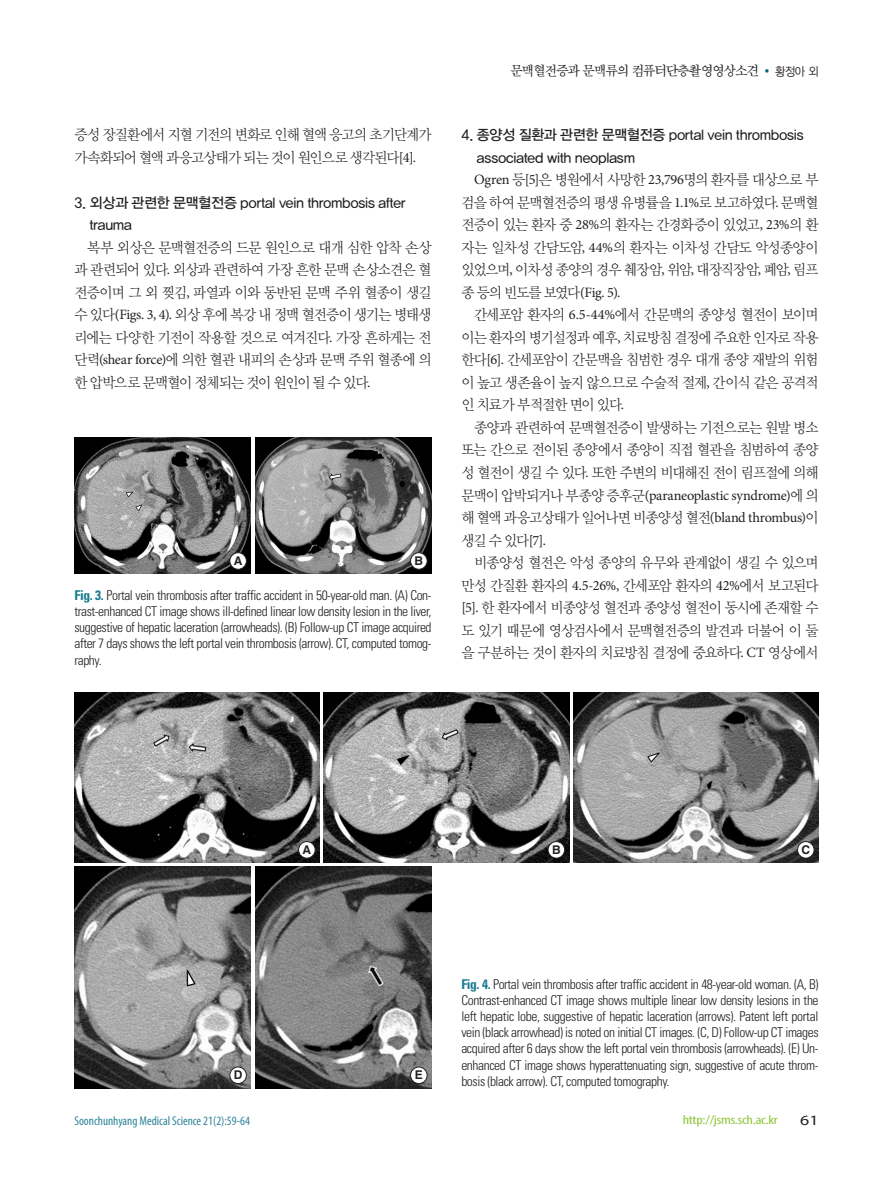
<style>
.page{position:relative;width:893px;height:1191px;background:#fff}
.page>*{position:absolute;margin:0;border:0;box-sizing:border-box;transform-origin:0 0}
.본문{font:14.7px/22.5px "YDVY Mj O32";letter-spacing:-.065em;color:#231f20;text-align:justify;scale:.95 1}
.본문_중제목{font:14.25px/22.5px "YDVYGO33";letter-spacing:-.01em;color:#231f20}
.본문-2{font:14.25px "Minion Pro";letter-spacing:-.02em;color:#231f20}
.t1{font:14.25px "San Sw M";letter-spacing:-.05em;color:#231f20;scale:.95 1}
.t2{font:14.25px "Myriad Pro";color:#231f20;scale:1.25 1}
.표제목_그림설명{font:300 condensed 13.5px/16.2px "Univers LT Std";letter-spacing:-.03em;color:#231f20;text-align:justify}
.t3{font:condensed 12.75px "Myriad Pro";color:#2f859a}
.t4{font:condensed 12.75px "Myriad Pro";letter-spacing:-.015em;color:#92c73d;scale:1.25 1}
.t5{font:700 12px "Helvetica LT Std";color:#231f20}
.s1{font-family:"Minion Pro";font-size:14.25px}
.s2{font-weight:700;color:#177b91}
.s3{font-family:"Dotum";color:#00657c}
.s4{font-family:"YDIYGO320";font-size:12px}
.s5{font-family:"YDVYGO32";font-size:12px}
.s6{font-family:"YDVY Mj O32";font-size:14.7px}
</style>
<div class="page">
<img style="left:74px;top:692px;width:246px;height:170px">
<div style="left:299px;top:841px;width:16px;height:17px;background:#fff;border-radius:50%"></div>
<div style="left:298px;top:841px;width:17px;height:17px;border:1px solid #231f20;border-radius:50%"></div>
<img style="left:324px;top:692px;width:245px;height:170px">
<div style="left:548px;top:841px;width:17px;height:17px;background:#fff;border-radius:50%"></div>
<div style="left:548px;top:841px;width:17px;height:17px;border:1px solid #231f20;border-radius:50%"></div>
<img style="left:573px;top:692px;width:246px;height:170px">
<div style="left:797px;top:841px;width:17px;height:17px;background:#fff;border-radius:50%"></div>
<div style="left:797px;top:841px;width:17px;height:17px;border:1px solid #231f20;border-radius:50%"></div>
<img style="left:74px;top:867px;width:177px;height:221px">
<div style="left:230px;top:1067px;width:16px;height:16px;background:#fff;border-radius:50%"></div>
<div style="left:230px;top:1066px;width:17px;height:17px;border:1px solid #231f20;border-radius:50%"></div>
<img style="left:255px;top:867px;width:177px;height:221px">
<div style="left:411px;top:1067px;width:16px;height:16px;background:#fff;border-radius:50%"></div>
<div style="left:410px;top:1066px;width:17px;height:17px;border:1px solid #231f20;border-radius:50%"></div>
<img style="left:74px;top:437px;width:177px;height:137px">
<div style="left:230px;top:552px;width:16px;height:17px;background:#fff;border-radius:50%"></div>
<div style="left:230px;top:552px;width:17px;height:17px;border:1px solid #231f20;border-radius:50%"></div>
<img style="left:255px;top:437px;width:177px;height:137px">
<div style="left:411px;top:552px;width:16px;height:17px;background:#fff;border-radius:50%"></div>
<div style="left:410px;top:552px;width:17px;height:17px;border:1px solid #231f20;border-radius:50%"></div>
<p class="본문" style="left:74px;top:123px;width:377px">증성 장질환에서 지혈 기전의 변화로 인해 혈액 응고의 초기단계가 가속화되어 혈액 과응고상태가 되는 것이 원인으로 생각된다<span class="s1">[4].</span></p>
<p class="본문_중제목" style="left:90px;top:190px;width:317px;text-indent:-15px">3. 외상과 관련한 문맥혈전증 portal vein thrombosis after trauma</p>
<p class="본문" style="left:74px;top:235px;width:377px;text-indent:13px">복부 외상은 문맥혈전증의 드문 원인으로 대개 심한 압착 손상 과 관련되어 있다<span class="s1">.</span> 외상과 관련하여 가장 흔한 문맥 손상소견은 혈 전증이며 그 외 찢김<span class="s1">,</span> 파열과 이와 동반된 문맥 주위 혈종이 생길 수 있다<span class="s1">(Figs. 3, 4).</span> 외상 후에 복강 내 정맥 혈전증이 생기는 병태생 리에는 다양한 기전이 작용할 것으로 여겨진다<span class="s1">.</span> 가장 흔하게는 전 단력<span class="s1">(shear force)</span>에 의한 혈관 내피의 손상과 문맥 주위 혈종에 의 한 압박으로 문맥혈이 정체되는 것이 원인이 될 수 있다<span class="s1">.</span></p>
<p class="t5" style="left:234px;top:553px;width:10px">A</p>
<p class="t5" style="left:414px;top:553px;width:10px">B</p>
<p class="표제목_그림설명" style="left:74px;top:587px;width:359px"><span class="s2">Fig. 3.</span> Portal vein thrombosis after traffic accident in 50-year-old man. (A) Con&shy;trast-enhanced CT image shows ill-defined linear low density lesion in the liver, suggestive of hepatic laceration (arrowheads). (B) Follow-up CT image acquired after 7 days shows the left portal vein thrombosis (arrow). CT, computed tomog&shy;raphy.</p>
<p class="t1" style="left:510px;top:64px;width:326px">문맥혈전증과 문맥류의 컴퓨터단층촬영영상소견 <span class="s3">•</span> <span class="s4">황정아</span> <span class="s5">외</span></p>
<p class="본문_중제목" style="left:477px;top:123px;width:328px;text-indent:-15px">4. 종양성 질환과 관련한 문맥혈전증 portal vein thrombosis associated with neoplasm</p>
<p class="본문" style="left:461px;top:168px;width:377px;text-indent:13px"><span class="s1">Ogren</span> 등<span class="s1">[5]</span>은 병원에서 사망한 <span class="s1">23,796</span>명의 환자를 대상으로 부 검을 하여 문맥혈전증의 평생 유병률을 <span class="s1">1.1%</span>로 보고하였다<span class="s1">.</span> 문맥혈 전증이 있는 환자 중 <span class="s1">28%</span>의 환자는 간경화증이 있었고<span class="s1">, 23%</span>의 환 자는 일차성 간담도암<span class="s1">, 44%</span>의 환자는 이차성 간담도 악성종양이 있었으며<span class="s1">,</span> 이차성 종양의 경우 췌장암<span class="s1">,</span> 위암<span class="s1">,</span> 대장직장암<span class="s1">,</span> 폐암<span class="s1">,</span> 림프 종 등의 빈도를 보였다<span class="s1">(Fig. 5).</span></p>
<p class="본문" style="left:461px;top:303px;width:377px;text-indent:13px">간세포암 환자의 <span class="s1">6.5-44%</span>에서 간문맥의 종양성 혈전이 보이며 이는 환자의 병기설정과 예후<span class="s1">,</span> 치료방침 결정에 주요한 인자로 작용 한다<span class="s1">[6].</span> 간세포암이 간문맥을 침범한 경우 대개 종양 재발의 위험 이 높고 생존율이 높지 않으므로 수술적 절제<span class="s1">,</span> 간이식 같은 공격적 인 치료가 부적절한 면이 있다<span class="s1">.</span></p>
<p class="본문" style="left:461px;top:415px;width:377px;text-indent:13px">종양과 관련하여 문맥혈전증이 발생하는 기전으로는 원발 병소 또는 간으로 전이된 종양에서 종양이 직접 혈관을 침범하여 종양 성 혈전이 생길 수 있다<span class="s1">.</span> 또한 주변의 비대해진 전이 림프절에 의해</p>
<p class="본문-2" style="left:461px;top:485px;width:359px"><span class="s6">문맥이 압박되거나 부종양 증후군</span>(paraneoplastic syndrome)<span class="s6">에 의</span></p>
<p class="본문" style="left:461px;top:505px;width:377px">해 혈액 과응고상태가 일어나면 비종양성 혈전<span class="s1">(bland thrombus)</span>이 생길 수 있다<span class="s1">[7].</span></p>
<p class="본문" style="left:461px;top:550px;width:377px;text-indent:13px">비종양성 혈전은 악성 종양의 유무와 관계없이 생길 수 있으며 만성 간질환 환자의 <span class="s1">4.5-26%,</span> 간세포암 환자의 <span class="s1">42%</span>에서 보고된다 <span class="s1">[5].</span> 한 환자에서 비종양성 혈전과 종양성 혈전이 동시에 존재할 수 도 있기 때문에 영상검사에서 문맥혈전증의 발견과 더불어 이 둘 을 구분하는 것이 환자의 치료방침 결정에 중요하다<span class="s1">. CT</span> 영상에서</p>
<p class="t5" style="left:303px;top:842px;width:10px">A</p>
<p class="t5" style="left:552px;top:842px;width:10px">B</p>
<p class="t5" style="left:801px;top:842px;width:10px">C</p>
<p class="t5" style="left:234px;top:1067px;width:10px">D</p>
<p class="t5" style="left:415px;top:1067px;width:10px">E</p>
<p class="표제목_그림설명" style="left:461px;top:975px;width:359px"><span class="s2">Fig. 4.</span> Portal vein thrombosis after traffic accident in 48-year-old woman. (A, B)<br>Contrast-enhanced CT image shows multiple linear low density lesions in the left hepatic lobe, suggestive of hepatic laceration (arrows). Patent left portal vein (black arrowhead) is noted on initial CT images. (C, D) Follow-up CT images acquired after 6 days show the left portal vein thrombosis (arrowheads). (E) Un&shy;enhanced CT image shows hyperattenuating sign, suggestive of acute throm&shy;bosis (black arrow). CT, computed tomography.</p>
<p class="t3" style="left:74px;top:1113px;width:177px">Soonchunhyang Medical Science 21(2):59-64</p>
<p class="t4" style="left:683px;top:1112px;width:78px">http://jsms.sch.ac.kr</p>
<p class="t2" style="left:800px;top:1111px;width:16px">61</p>
</div>
